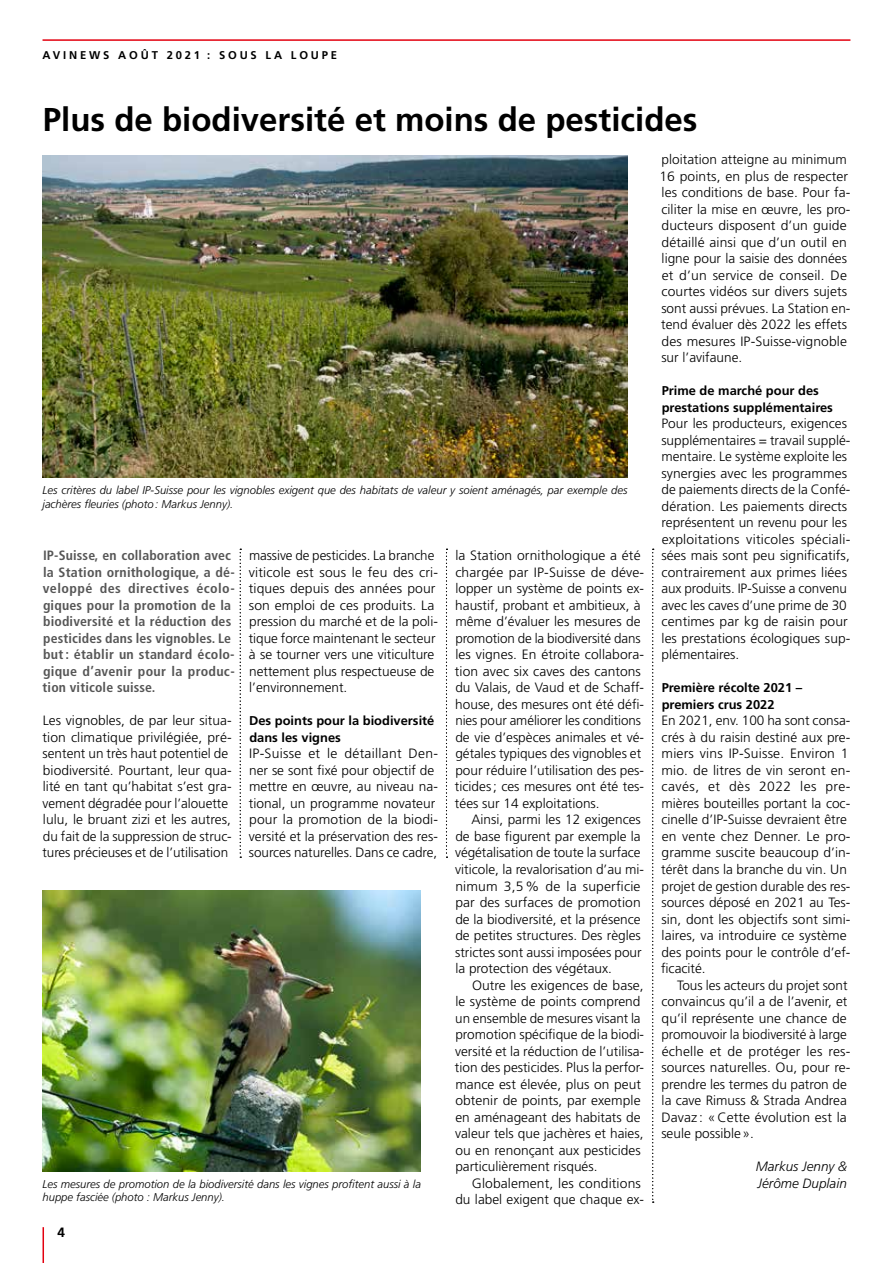
<style>
.page{position:relative;width:893px;height:1263px;background:#fff}
.page>*{position:absolute;margin:0;border:0;box-sizing:border-box;transform-origin:0 0}
.t1{font:700 33px "Frutiger";color:#000}
.t2{font:300 13.5px/16.5px "Frutiger";color:#000}
.t3{font:700 condensed 13.5px/16.5px "Frutiger";letter-spacing:.01em;color:#565656}
.t4{font:italic 300 13.5px/16.5px "Frutiger";color:#000}
.t5{font:700 13.5px "Frutiger";color:#000}
.t6{font:700 12.75px/16.5px "Frutiger";color:#000}
.t7{font:italic 300 11.25px/13.5px "Frutiger";color:#000}
.t8{font:700 11.25px "Frutiger";letter-spacing:.25em;color:#000}
</style>
<div class="page">
<hr style="left:43px;top:1227px;width:1px;height:36px;background:#e3000f">
<hr style="left:43px;top:39px;width:807px;height:2px;background:#e3000f">
<img style="left:43px;top:890px;width:378px;height:281px">
<img style="left:43px;top:155px;width:584px;height:323px">
<svg style="left:240px;top:549px;width:1px;height:309px"></svg>
<svg style="left:446px;top:549px;width:1px;height:309px"></svg>
<svg style="left:652px;top:549px;width:2px;height:654px"></svg>
<p class="t8" style="left:43px;top:48px;width:296px">AVINEWS AOÛT 2021 : SOUS LA LOUPE</p>
<h1 class="t1" style="left:43px;top:101px;width:656px">Plus de biodiversité et moins de pesticides</h1>
<p class="t7" style="left:43px;top:484px;width:586px">Les critères du label IP-Suisse pour les vignobles exigent que des habitats de valeur y soient aménagés, par exemple des jachères fleuries (photo: Markus Jenny).</p>
<p class="t3" style="left:43px;top:547px;width:194px">IP-Suisse, en collaboration avec la Station ornithologique, a dé&shy;veloppé des directives écolo&shy;giques pour la promotion de la biodiversité et la réduction des pesticides dans les vignobles. Le but: établir un standard écolo&shy;gique d’avenir pour la produc&shy;tion viticole suisse.</p>
<p class="t2" style="left:42px;top:712px;width:191px">Les vignobles, de par leur situa&shy;tion climatique privilégiée, pré&shy;sentent un très haut potentiel de biodiversité. Pourtant, leur qua&shy;lité en tant qu’habitat s’est gra&shy;vement dégradée pour l’alouette lulu, le bruant zizi et les autres, du fait de la suppression de struc&shy;tures précieuses et de l’utilisation</p>
<p class="t2" style="left:249px;top:547px;width:191px">massive de pesticides. La branche viticole est sous le feu des cri&shy;tiques depuis des années pour son emploi de ces produits. La pression du marché et de la poli&shy;tique force maintenant le secteur à se tourner vers une viticulture nettement plus respectueuse de l’environnement.</p>
<p class="t6" style="left:249px;top:713px;width:187px">Des points pour la biodiversité dans les vignes</p>
<p class="t2" style="left:249px;top:745px;width:191px">IP-Suisse et le détaillant Den&shy;ner se sont fixé pour objectif de mettre en œuvre, au niveau na&shy;tional, un programme novateur pour la promotion de la biodi&shy;versité et la préservation des res&shy;sources naturelles. Dans ce cadre,</p>
<p class="t7" style="left:43px;top:1177px;width:380px">Les mesures de promotion de la biodiversité dans les vignes profitent aussi à la huppe fasciée (photo : Markus Jenny).</p>
<p class="t5" style="left:57px;top:1224px;width:9px">4</p>
<p class="t2" style="left:455px;top:547px;width:191px">la Station ornithologique a été chargée par IP-Suisse de déve&shy;lopper un système de points ex&shy;haustif, probant et ambitieux, à même d’évaluer les mesures de promotion de la biodiversité dans les vignes. En étroite collabora&shy;tion avec six caves des cantons du Valais, de Vaud et de Schaff&shy;house, des mesures ont été défi&shy;nies pour améliorer les conditions de vie d’espèces animales et vé&shy;gétales typiques des vignobles et pour réduire l’utilisation des pes&shy;ticides; ces mesures ont été tes&shy;tées sur 14 exploitations.</p>
<p class="t2" style="left:455px;top:811px;width:191px;text-indent:16px">Ainsi, parmi les 12 exigences de base figurent par exemple la végétalisation de toute la surface viticole, la revalorisation d’au mi&shy;nimum 3,5% de la superficie par des surfaces de promotion de la biodiversité, et la présence de petites structures. Des règles strictes sont aussi imposées pour la protection des végétaux.</p>
<p class="t2" style="left:455px;top:976px;width:191px;text-indent:17px">Outre les exigences de base, le système de points comprend un ensemble de mesures visant la promotion spécifique de la biodi&shy;versité et la réduction de l’utilisa&shy;tion des pesticides. Plus la perfor&shy;mance est élevée, plus on peut obtenir de points, par exemple en aménageant des habitats de valeur tels que jachères et haies, ou en renonçant aux pesticides particulièrement risqués.</p>
<p class="t2" style="left:455px;top:1174px;width:190px;text-align:right">Globalement, les conditions<br>du label exigent que chaque ex-</p>
<p class="t2" style="left:659px;top:151px;width:193px">ploitation atteigne au minimum<br>16 points, en plus de respecter les conditions de base. Pour fa&shy;ciliter la mise en œuvre, les pro&shy;ducteurs disposent d’un guide détaillé ainsi que d’un outil en ligne pour la saisie des données et d’un service de conseil. De courtes vidéos sur divers sujets sont aussi prévues. La Station en&shy;tend évaluer dès 2022 les effets des mesures IP-Suisse-vignoble sur l’avifaune.</p>
<p class="t6" style="left:662px;top:383px;width:173px">Prime de marché pour des prestations supplémentaires</p>
<p class="t2" style="left:661px;top:415px;width:191px">Pour les producteurs, exigences supplémentaires = travail supplé&shy;mentaire. Le système exploite les synergies avec les programmes de paiements directs de la Confé&shy;dération. Les paiements directs représentent un revenu pour les exploitations viticoles spéciali&shy;sées mais sont peu significatifs, contrairement aux primes liées aux produits. IP-Suisse a convenu avec les caves d’une prime de 30 centimes par kg de raisin pour les prestations écologiques sup&shy;plémentaires.</p>
<p class="t6" style="left:662px;top:680px;width:142px">Première récolte 2021 – premiers crus 2022</p>
<p class="t2" style="left:661px;top:712px;width:191px">En 2021, env. 100 ha sont consa&shy;crés à du raisin destiné aux pre&shy;miers vins IP-Suisse. Environ 1 mio. de litres de vin seront en&shy;cavés, et dès 2022 les pre&shy;mières bouteilles portant la coc&shy;cinelle d’IP-Suisse devraient être en vente chez Denner. Le pro&shy;gramme suscite beaucoup d’in&shy;térêt dans la branche du vin. Un projet de gestion durable des res&shy;sources déposé en 2021 au Tes&shy;sin, dont les objectifs sont simi&shy;laires, va introduire ce système des points pour le contrôle d’ef&shy;ficacité.</p>
<p class="t2" style="left:661px;top:976px;width:191px;text-indent:16px">Tous les acteurs du projet sont convaincus qu’il a de l’avenir, et qu’il représente une chance de promouvoir la biodiversité à large échelle et de protéger les res&shy;sources naturelles. Ou, pour re&shy;prendre les termes du patron de la cave Rimuss &amp; Strada Andrea<br>Davaz : «Cette évolution est la seule possible».</p>
<p class="t4" style="left:756px;top:1158px;width:93px">Markus Jenny &amp;<br>Jérôme Duplain</p>
</div>
